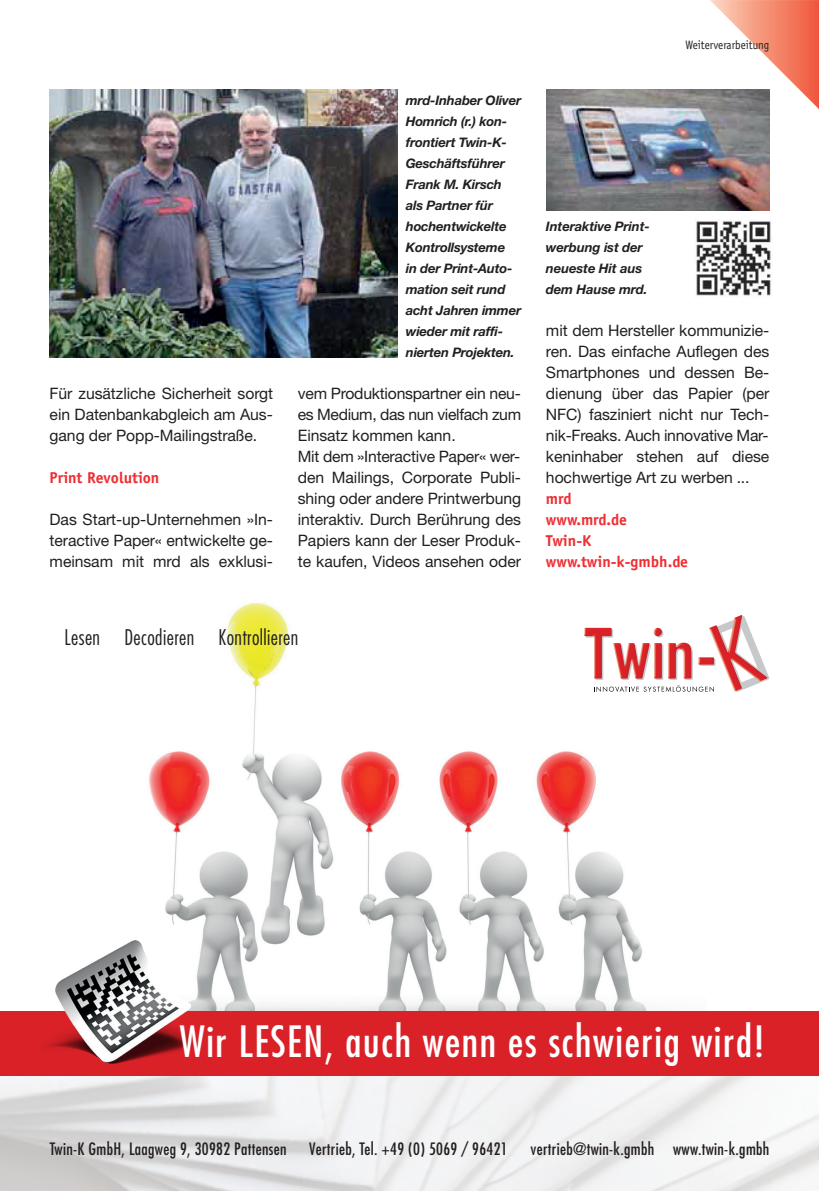
<style>
.page{position:relative;width:819px;height:1191px;background:#fff}
.page>*{position:absolute;margin:0;border:0;box-sizing:border-box;transform-origin:0 0}
.t1{font:condensed 42px "Futura Std";letter-spacing:.04em;color:#fff}
.t2{font:300 condensed 21px "Futura Std";letter-spacing:.02em;color:#231f20}
.t3{font:condensed 16.62px "Futura Std";letter-spacing:.02em;color:#231f20}
.t4{font:15.75px/21px "Helvetica Neue LT Std";letter-spacing:-.005em;color:#231f20;text-align:justify}
.t5{font:700 15.75px/21px "Officina Sans";color:#ee2e33}
.t6{font:italic 700 13.12px/21px "Helvetica Neue LT Std";letter-spacing:-.015em;color:#231f20}
.t7{font:12.25px "Officina Sans";color:#231f20;scale:.9 1}
</style>
<div class="page">
<svg style="left:710px;top:0;width:109px;height:109px"></svg>
<img style="left:546px;top:89px;width:223px;height:121px">
<img style="left:50px;top:89px;width:347px;height:268px">
<img style="left:694px;top:221px;width:77px;height:76px">
<img style="left:132px;top:603px;width:525px;height:408px">
<svg style="left:585px;top:616px;width:184px;height:76px"></svg>
<img style="left:584px;top:628px;width:125px;height:50px">
<img style="left:709px;top:615px;width:58px;height:76px">
<div style="left:0;top:1011px;width:819px;height:65px;background:#da2128"></div>
<img style="left:48px;top:941px;width:156px;height:122px">
<p class="t4" style="left:50px;top:383px;width:225px">Für zusätzliche Sicherheit sorgt ein Datenbankabgleich am Aus&shy;gang der Popp-Mailingstraße.</p>
<p class="t5" style="left:50px;top:467px;width:111px">Print Revolution</p>
<p class="t4" style="left:50px;top:509px;width:225px">Das Start-up-Unternehmen »In&shy;teractive Paper« entwickelte ge&shy;meinsam mit mrd als exklusi-</p>
<p class="t6" style="left:406px;top:90px;width:117px">mrd-Inhaber Oliver<br>Homrich (r.) kon&shy;frontiert Twin-K-<br>Geschäftsführer<br>Frank M. Kirsch als Partner für hochentwickelte<br>Kontrollsysteme<br>in der Print-Auto&shy;mation seit rund acht Jahren immer wieder mit raffi&shy;nierten Projekten.</p>
<p class="t4" style="left:298px;top:383px;width:225px;text-align:left">vem Produktionspartner ein neu - es Medium, das nun vielfach zum<br>Einsatz kommen kann.<br>Mit dem »Interactive Paper« wer&shy;den Mailings, Corporate Publi&shy;shing oder andere Printwerbung interaktiv. Durch Berührung des<br>Papiers kann der Leser Produk - te kaufen, Videos ansehen oder</p>
<h2 class="t2" style="left:64px;top:624px;width:235px">Lesen Decodieren Kontrollieren</h2>
<p class="t7" style="left:685px;top:37px;width:95px">Weiterverarbeitung</p>
<p class="t6" style="left:546px;top:216px;width:105px">Interaktive Print&shy;werbung ist der neueste Hit aus dem Hause mrd.</p>
<p class="t4" style="left:546px;top:320px;width:225px">mit dem Hersteller kommunizie&shy;ren. Das einfache Auflegen des Smartphones und dessen Be&shy;dienung über das Papier (per NFC) fasziniert nicht nur Tech&shy;nik-Freaks. Auch innovative Mar&shy;keninhaber stehen auf diese hochwertige Art zu werben ...</p>
<p class="t5" style="left:546px;top:488px;width:144px">mrd<br>www.mrd.de<br>Twin-K www.twin-k-gmbh.de</p>
<h1 class="t1" style="left:180px;top:1016px;width:586px">Wir LESEN, auch wenn es schwierig wird!</h1>
<p class="t3" style="left:50px;top:1139px;width:238px">Twin-K GmbH, Laagweg 9, 30982 Pattensen</p>
<p class="t3" style="left:309px;top:1139px;width:200px">Vertrieb, Tel. +49 (0) 5069 / 96421</p>
<p class="t3" style="left:530px;top:1139px;width:240px">vertrieb@twin-k.gmbh www.twin-k.gmbh</p>
</div>
